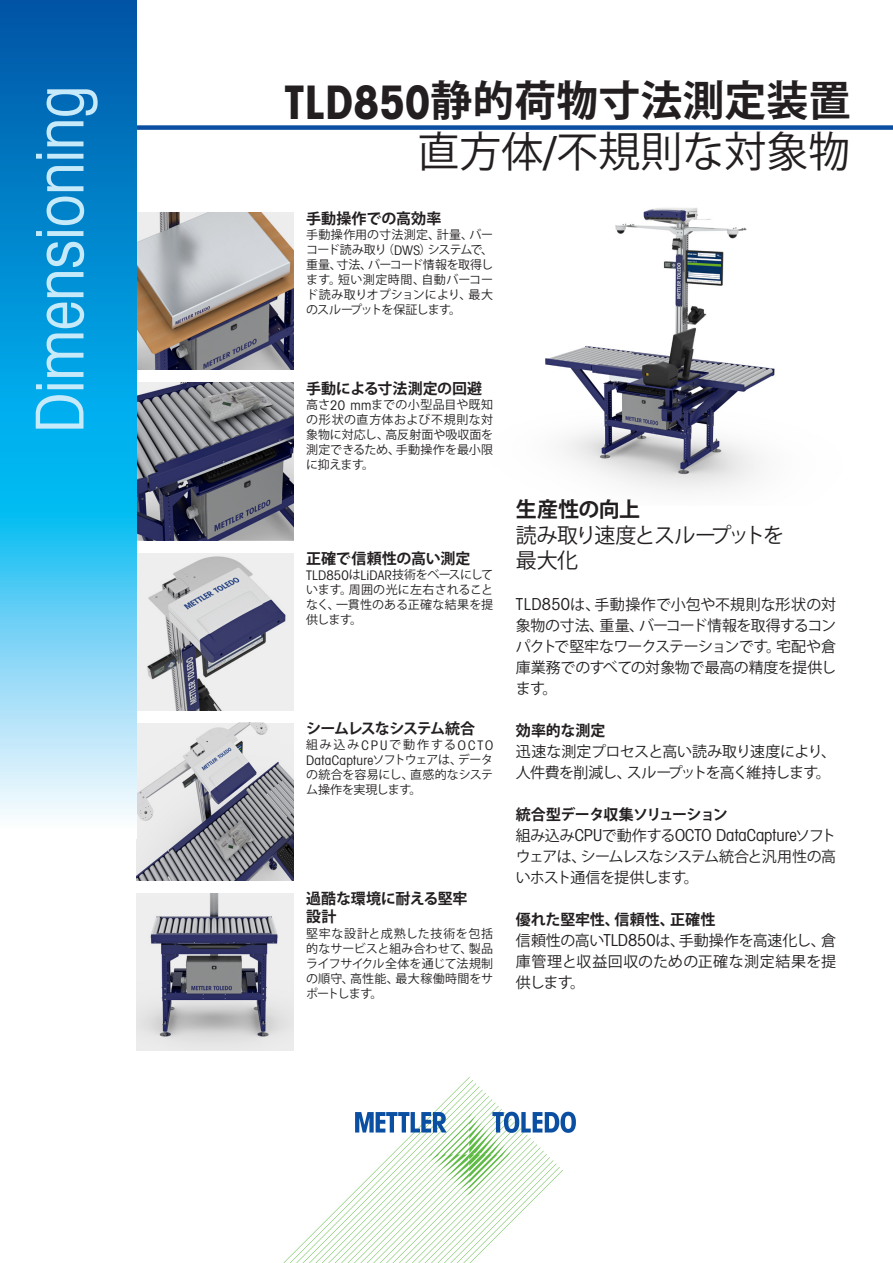
<style>
.page{position:relative;width:893px;height:1263px;background:#fff}
.page>*{position:absolute;margin:0;border:0;box-sizing:border-box;transform-origin:0 0}
.Vertical_Text_44_52{font:66px "Avant Gardefor MT Bk";letter-spacing:-.015em;color:#c6eafa}
._1___Titel{font:700 42px "Koz Go Pro";color:#231f20}
._1___Titel-2{font:42px "Koz Go Pro";color:#231f20}
.Title1_bold_14_17pt{font:21px/25.5px "Koz Go Pro";letter-spacing:-.075em;color:#231f20}
.Title1_bold_14_17pt-2{font:700 21px "Koz Go Pro";letter-spacing:-.02em;color:#231f20}
.Running_Text_book_10_14pt{font:16.5px "Avant Gardefor MT Bk";letter-spacing:.005em;color:#231f20}
.Running_Text_book_10_14pt-2{font:15px/21px "Koz Go Pro";letter-spacing:-.03em;color:#231f20;text-align:justify}
.Feature_DS_Title_bold_10_10pt{font:700 15px/18px "Koz Go Pro";letter-spacing:-.015em;color:#231f20}
.Running_Text_book_10_14pt-3{font:15px/21px "Koz Go Pro";letter-spacing:-.06em;color:#231f20}
.Running_Text_book_10_14pt-4{font:700 15px "Koz Go Pro";letter-spacing:-.015em;color:#231f20}
.Running_Text_book_10_14pt-5{font:700 15px "Koz Go Pro";letter-spacing:-.05em;color:#231f20}
.Feature_DS_Title_bold_10_10pt-2{font:700 15px "Koz Go Pro";letter-spacing:-.08em;color:#231f20}
.Feature_DS_Title_bold_10_10pt-3{font:700 15px "Koz Go Pro";letter-spacing:.005em;color:#231f20}
.Captions_book_Tab_3mm_8_10pt{font:13.2px "Avant Gardefor MT Bk";letter-spacing:.02em;color:#231f20}
.Captions_book_8_10pt{font:12px/15px "Koz Go Pro";color:#231f20;text-align:justify}
.Captions_book_Tab_3mm_8_10pt-2{font:12px/15px "Koz Go Pro";color:#231f20;text-align:justify}
.Captions_book_Tab_3mm_8_10pt-3{font:12px "Koz Go Pro";letter-spacing:.165em;color:#231f20}
.s1{font-family:"Avant Gardefor MT Bd";font-weight:400;font-size:46.2px}
.s2{font-family:"Avant Gardefor MT Bk";font-size:46.2px}
.s3{font-family:"Avant Gardefor MT Bk";font-size:13.2px}
.s4{font-family:"Koz Go Pro";font-size:12px}
.s5{font-family:"Avant Gardefor MT Bk";font-size:16.5px}
.s6{font-family:"Koz Go Pro";font-size:15px}
</style>
<div class="page">
<img style="left:545px;top:208px;width:230px;height:283px">
<svg style="left:136px;top:213px;width:157px;height:157px;background:#a29c9a"></svg>
<svg style="left:136px;top:383px;width:157px;height:157px;background:#646778"></svg>
<svg style="left:136px;top:553px;width:157px;height:157px;background:#c0c1c9"></svg>
<svg style="left:136px;top:723px;width:157px;height:157px;background:#b0b1b7"></svg>
<svg style="left:136px;top:893px;width:157px;height:157px;background:#adadb7"></svg>
<div style="left:111px;top:125px;width:782px;height:5px;background:#0a4fa2"></div>
<svg style="left:283px;top:1077px;width:293px;height:186px"></svg>
<svg style="left:0;top:0;width:136px;height:815px;background:#32a7de"></svg>
<p class="Vertical_Text_44_52" style="left:19px;top:433px;width:350px;rotate:-90deg">Dimensioning</p>
<p class="_1___Titel" style="left:284px;top:74px;width:568px"><span class="s1">TLD850</span>静的荷物寸法測定装置</p>
<p class="_1___Titel-2" style="left:418px;top:125px;width:434px">直方体<span class="s2">/</span>不規則な対象物</p>
<p class="Feature_DS_Title_bold_10_10pt-3" style="left:306px;top:209px;width:137px">手動操作での高効率</p>
<p class="Captions_book_8_10pt" style="left:306px;top:228px;width:189px">手動操作用の寸法測定、計量、バーコード読み取り（<span class="s3">DWS</span>）システムで、重量、寸法、バーコード情報を取得します。短い測定時間、自動バーコード読み取りオプションにより、最大のスループットを保証します。</p>
<p class="Feature_DS_Title_bold_10_10pt" style="left:306px;top:380px;width:177px">手動による寸法測定の回避</p>
<p class="Captions_book_8_10pt" style="left:306px;top:398px;width:189px">高さ<span class="s3">20 mm</span>までの小型品目や既知の形状の直方体および不規則な対象物に対応し、高反射面や吸収面を測定できるため、手動操作を最小限に抑えます。</p>
<p class="Feature_DS_Title_bold_10_10pt" style="left:306px;top:550px;width:166px">正確で信頼性の高い測定</p>
<p class="Captions_book_Tab_3mm_8_10pt" style="left:306px;top:567px;width:189px">TLD850<span class="s4">は</span>LiDAR<span class="s4">技術をベースにして</span></p>
<p class="Captions_book_Tab_3mm_8_10pt-2" style="left:306px;top:583px;width:189px">います。周囲の光に左右されることなく、一貫性のある正確な結果を提供します。</p>
<p class="Feature_DS_Title_bold_10_10pt-2" style="left:306px;top:719px;width:170px">シームレスなシステム統合</p>
<p class="Captions_book_Tab_3mm_8_10pt-3" style="left:306px;top:737px;width:189px">組み込み<span class="s3">CPU</span>で動作する<span class="s3">OCTO</span></p>
<p class="Captions_book_Tab_3mm_8_10pt" style="left:306px;top:752px;width:189px">DataCapture<span class="s4">ソフトウェアは、データ</span></p>
<p class="Captions_book_Tab_3mm_8_10pt-2" style="left:306px;top:768px;width:189px">の統合を容易にし、直感的なシステム操作を実現します。</p>
<p class="Feature_DS_Title_bold_10_10pt" style="left:306px;top:891px;width:163px">過酷な環境に耐える堅牢設計</p>
<p class="Captions_book_Tab_3mm_8_10pt-2" style="left:306px;top:926px;width:189px">堅牢な設計と成熟した技術を包括的なサービスと組み合わせて、製品ライフサイクル全体を通じて法規制の順守、高性能、最大稼働時間をサポートします。</p>
<p class="Title1_bold_14_17pt-2" style="left:516px;top:496px;width:126px">生産性の向上</p>
<p class="Title1_bold_14_17pt" style="left:516px;top:523px;width:270px">読み取り速度とスループットを最大化</p>
<p class="Running_Text_book_10_14pt-2" style="left:516px;top:594px;width:322px"><span class="s5">TLD850</span>は、手動操作で小包や不規則な形状の対象物の寸法、重量、バーコード情報を取得するコンパクトで堅牢なワークステーションです。宅配や倉庫業務でのすべての対象物で最高の精度を提供します。</p>
<p class="Running_Text_book_10_14pt-4" style="left:516px;top:720px;width:91px">効率的な測定</p>
<p class="Running_Text_book_10_14pt-2" style="left:516px;top:741px;width:322px">迅速な測定プロセスと高い読み取り速度により、人件費を削減し、スループットを高く維持します。</p>
<p class="Running_Text_book_10_14pt-5" style="left:516px;top:804px;width:213px">統合型データ収集ソリューション</p>
<p class="Running_Text_book_10_14pt" style="left:516px;top:825px;width:322px"><span class="s6">組み込み</span>CPU<span class="s6">で動作する</span>OCTO DataCapture<span class="s6">ソフト</span></p>
<p class="Running_Text_book_10_14pt-3" style="left:516px;top:846px;width:322px">ウェアは、シームレスなシステム統合と汎用性の高いホスト通信を提供します。</p>
<p class="Running_Text_book_10_14pt-4" style="left:516px;top:909px;width:201px">優れた堅牢性、信頼性、正確性</p>
<p class="Running_Text_book_10_14pt-2" style="left:516px;top:930px;width:322px">信頼性の高い<span class="s5">TLD850</span>は、手動操作を高速化し、倉庫管理と収益回収のための正確な測定結果を提供します。</p>
</div>
